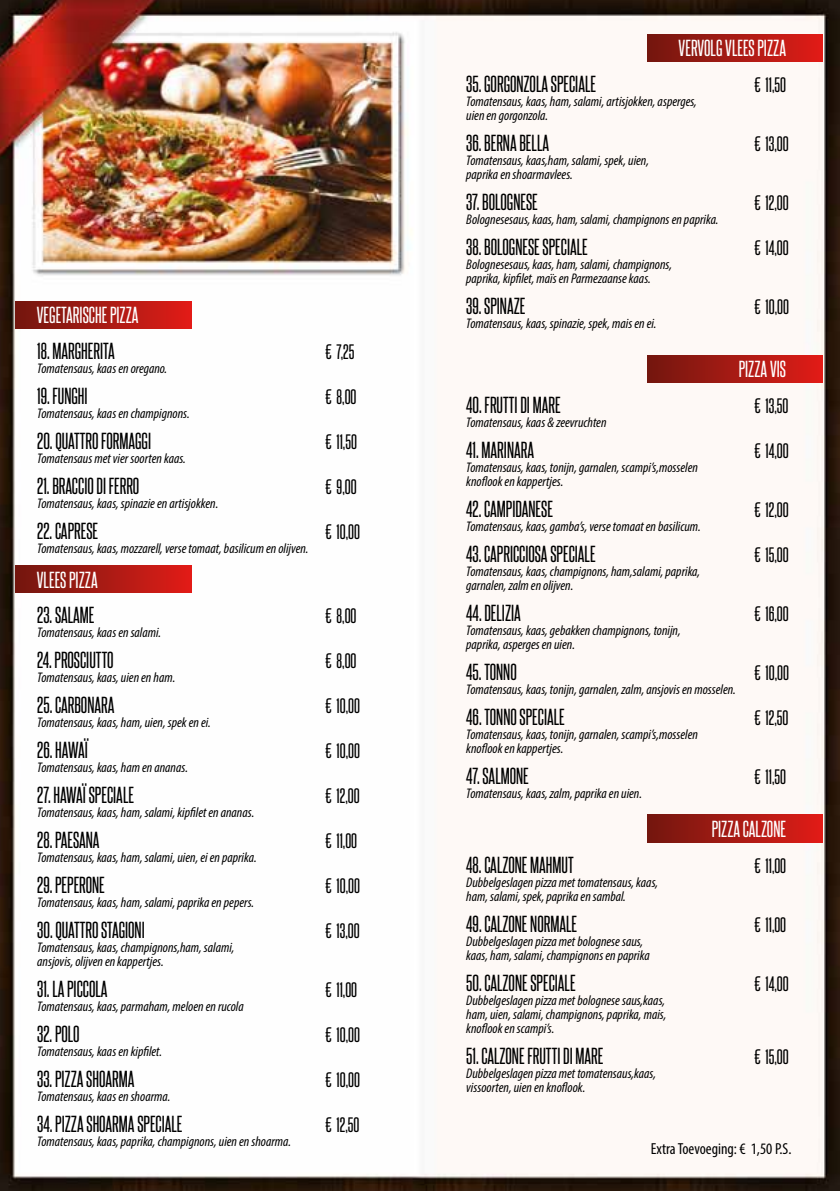
<style>
.page{position:relative;width:840px;height:1191px;background:#fff}
.page>*{position:absolute;margin:0;border:0;box-sizing:border-box;transform-origin:0 0}
.t1{font:20px "Steelfish Rg";color:#000}
.t2{font:20px "Steelfish Rg";color:#fff}
.t3{font:18px "Steelfish Rg";color:#000}
.t4{font:condensed 16px "Myriad Pro";color:#000}
.t5{font:italic condensed 14px/14px "Myriad Pro";color:#000}
</style>
<div class="page">
<img style="left:0;top:0;width:839px;height:1191px">
<div style="left:15px;top:301px;width:176px;height:27px;background:linear-gradient(to right,#71170f,#e01d18)"></div>
<div style="left:15px;top:565px;width:176px;height:27px;background:linear-gradient(to right,#71170f,#e01d18)"></div>
<div style="left:646px;top:34px;width:176px;height:27px;background:linear-gradient(to right,#70170f,#df1d18)"></div>
<div style="left:646px;top:355px;width:176px;height:27px;background:linear-gradient(to right,#70170f,#df1d18)"></div>
<div style="left:646px;top:815px;width:176px;height:27px;background:linear-gradient(to right,#70170f,#df1d18)"></div>
<h1 class="t2" style="left:37px;top:303px;width:103px">VEGETARISCHE PIZZA</h1>
<h1 class="t1" style="left:37px;top:338px;width:79px">18. MARGHERITA</h1>
<p class="t3" style="left:325px;top:340px;width:30px">€ 7,25</p>
<p class="t5" style="left:37px;top:361px;width:131px">Tomatensaus, kaas en oregano.</p>
<h1 class="t1" style="left:37px;top:383px;width:52px">19. FUNGHI</h1>
<p class="t3" style="left:325px;top:385px;width:32px">€ 8,00</p>
<p class="t5" style="left:37px;top:406px;width:154px">Tomatensaus, kaas en champignons.</p>
<h1 class="t1" style="left:37px;top:428px;width:115px">20. QUATTRO FORMAGGI</h1>
<p class="t3" style="left:325px;top:430px;width:33px">€ 11,50</p>
<p class="t5" style="left:37px;top:451px;width:150px">Tomatensaus met vier soorten kaas.</p>
<h1 class="t1" style="left:37px;top:473px;width:104px">21. BRACCIO DI FERRO</h1>
<p class="t3" style="left:325px;top:475px;width:33px">€ 9,00</p>
<p class="t5" style="left:37px;top:496px;width:182px">Tomatensaus, kaas, spinazie en artisjokken.</p>
<h1 class="t1" style="left:37px;top:518px;width:62px">22. CAPRESE</h1>
<p class="t3" style="left:325px;top:520px;width:36px">€ 10,00</p>
<p class="t5" style="left:37px;top:541px;width:273px">Tomatensaus, kaas, mozzarell, verse tomaat, basilicum en olijven.</p>
<h1 class="t2" style="left:37px;top:567px;width:62px">VLEES PIZZA</h1>
<h1 class="t1" style="left:37px;top:603px;width:59px">23. SALAME</h1>
<p class="t3" style="left:325px;top:605px;width:32px">€ 8,00</p>
<p class="t5" style="left:37px;top:625px;width:125px">Tomatensaus, kaas en salami.</p>
<h1 class="t1" style="left:37px;top:648px;width:78px">24. PROSCIUTTO</h1>
<p class="t3" style="left:325px;top:650px;width:32px">€ 8,00</p>
<p class="t5" style="left:37px;top:670px;width:139px">Tomatensaus, kaas, uien en ham.</p>
<h1 class="t1" style="left:37px;top:693px;width:79px">25. CARBONARA</h1>
<p class="t3" style="left:325px;top:695px;width:36px">€ 10,00</p>
<p class="t5" style="left:37px;top:715px;width:175px">Tomatensaus, kaas, ham, uien, spek en ei.</p>
<h1 class="t1" style="left:37px;top:738px;width:52px">26. HAWAÏ</h1>
<p class="t3" style="left:325px;top:740px;width:36px">€ 10,00</p>
<p class="t5" style="left:37px;top:760px;width:152px">Tomatensaus, kaas, ham en ananas.</p>
<h1 class="t1" style="left:37px;top:783px;width:98px">27. HAWAÏ SPECIALE</h1>
<p class="t3" style="left:325px;top:785px;width:36px">€ 12,00</p>
<p class="t5" style="left:37px;top:805px;width:218px">Tomatensaus, kaas, ham, salami, kipfilet en ananas.</p>
<h1 class="t1" style="left:37px;top:828px;width:64px">28. PAESANA</h1>
<p class="t3" style="left:325px;top:830px;width:33px">€ 11,00</p>
<p class="t5" style="left:37px;top:850px;width:221px">Tomatensaus, kaas, ham, salami, uien, ei en paprika.</p>
<h1 class="t1" style="left:37px;top:873px;width:69px">29. PEPERONE</h1>
<p class="t3" style="left:325px;top:875px;width:36px">€ 10,00</p>
<p class="t5" style="left:37px;top:895px;width:218px">Tomatensaus, kaas, ham, salami, paprika en pepers.</p>
<h1 class="t1" style="left:37px;top:918px;width:109px">30. QUATTRO STAGIONI</h1>
<p class="t3" style="left:325px;top:920px;width:36px">€ 13,00</p>
<p class="t5" style="left:37px;top:940px;width:199px">Tomatensaus, kaas, champignons,ham, salami, ansjovis, olijven en kappertjes.</p>
<h1 class="t1" style="left:37px;top:977px;width:72px">31. LA PICCOLA</h1>
<p class="t3" style="left:325px;top:979px;width:33px">€ 11,00</p>
<p class="t5" style="left:37px;top:999px;width:208px">Tomatensaus, kaas, parmaham, meloen en rucola</p>
<h1 class="t1" style="left:37px;top:1022px;width:44px">32. POLO</h1>
<p class="t3" style="left:325px;top:1024px;width:36px">€ 10,00</p>
<p class="t5" style="left:37px;top:1044px;width:126px">Tomatensaus, kaas en kipfilet.</p>
<h1 class="t1" style="left:37px;top:1067px;width:99px">33. PIZZA SHOARMA</h1>
<p class="t3" style="left:325px;top:1069px;width:36px">€ 10,00</p>
<p class="t5" style="left:37px;top:1089px;width:135px">Tomatensaus, kaas en shoarma.</p>
<h1 class="t1" style="left:37px;top:1112px;width:147px">34. PIZZA SHOARMA SPECIALE</h1>
<p class="t3" style="left:325px;top:1114px;width:35px">€ 12,50</p>
<p class="t5" style="left:37px;top:1134px;width:255px">Tomatensaus, kaas, paprika, champignons, uien en shoarma.</p>
<h1 class="t2" style="left:678px;top:36px;width:109px">VERVOLG VLEES PIZZA</h1>
<h1 class="t1" style="left:466px;top:71px;width:131px">35. GORGONZOLA SPECIALE</h1>
<p class="t3" style="left:754px;top:73px;width:33px">€ 11,50</p>
<p class="t5" style="left:466px;top:94px;width:232px">Tomatensaus, kaas, ham, salami, artisjokken, asperges, uien en gorgonzola.</p>
<h1 class="t1" style="left:466px;top:130px;width:84px">36. BERNA BELLA</h1>
<p class="t3" style="left:754px;top:132px;width:36px">€ 13,00</p>
<p class="t5" style="left:466px;top:153px;width:184px">Tomatensaus, kaas,ham, salami, spek, uien, paprika en shoarmavlees.</p>
<h1 class="t1" style="left:466px;top:189px;width:73px">37. BOLOGNESE</h1>
<p class="t3" style="left:754px;top:191px;width:36px">€ 12,00</p>
<p class="t5" style="left:466px;top:212px;width:254px">Bolognesesaus, kaas, ham, salami, champignons en paprika.</p>
<h1 class="t1" style="left:466px;top:234px;width:123px">38. BOLOGNESE SPECIALE</h1>
<p class="t3" style="left:754px;top:236px;width:36px">€ 14,00</p>
<p class="t5" style="left:466px;top:257px;width:207px">Bolognesesaus, kaas, ham, salami, champignons, paprika, kipfilet, maïs en Parmezaanse kaas.</p>
<h1 class="t1" style="left:466px;top:293px;width:61px">39. SPINAZE</h1>
<p class="t3" style="left:754px;top:295px;width:36px">€ 10,00</p>
<p class="t5" style="left:466px;top:316px;width:192px">Tomatensaus, kaas, spinazie, spek, mais en ei.</p>
<h1 class="t2" style="left:738px;top:357px;width:49px">PIZZA VIS</h1>
<h1 class="t1" style="left:466px;top:393px;width:96px">40. FRUTTI DI MARE</h1>
<p class="t3" style="left:754px;top:395px;width:35px">€ 13,50</p>
<p class="t5" style="left:466px;top:415px;width:142px">Tomatensaus, kaas &amp; zeevruchten</p>
<h1 class="t1" style="left:466px;top:438px;width:69px">41. MARINARA</h1>
<p class="t3" style="left:754px;top:440px;width:36px">€ 14,00</p>
<p class="t5" style="left:466px;top:460px;width:233px">Tomatensaus, kaas, tonijn, garnalen, scampi’s,mosselen knoflook en kappertjes.</p>
<h1 class="t1" style="left:466px;top:497px;width:88px">42. CAMPIDANESE</h1>
<p class="t3" style="left:754px;top:499px;width:36px">€ 12,00</p>
<p class="t5" style="left:466px;top:519px;width:236px">Tomatensaus, kaas, gamba’s, verse tomaat en basilicum.</p>
<h1 class="t1" style="left:466px;top:542px;width:131px">43. CAPRICCIOSA SPECIALE</h1>
<p class="t3" style="left:754px;top:544px;width:36px">€ 15,00</p>
<p class="t5" style="left:466px;top:564px;width:235px">Tomatensaus, kaas, champignons, ham,salami, paprika, garnalen, zalm en olijven.</p>
<h1 class="t1" style="left:466px;top:601px;width:56px">44. DELIZIA</h1>
<p class="t3" style="left:754px;top:603px;width:36px">€ 16,00</p>
<p class="t5" style="left:466px;top:623px;width:216px">Tomatensaus, kaas, gebakken champignons, tonijn, paprika, asperges en uien.</p>
<h1 class="t1" style="left:466px;top:660px;width:52px">45. TONNO</h1>
<p class="t3" style="left:754px;top:662px;width:36px">€ 10,00</p>
<p class="t5" style="left:466px;top:682px;width:271px">Tomatensaus, kaas, tonijn, garnalen, zalm, ansjovis en mosselen.</p>
<h1 class="t1" style="left:466px;top:705px;width:100px">46. TONNO SPECIALE</h1>
<p class="t3" style="left:754px;top:707px;width:35px">€ 12,50</p>
<p class="t5" style="left:466px;top:727px;width:233px">Tomatensaus, kaas, tonijn, garnalen, scampi’s,mosselen knoflook en kappertjes.</p>
<h1 class="t1" style="left:466px;top:764px;width:64px">47. SALMONE</h1>
<p class="t3" style="left:754px;top:766px;width:33px">€ 11,50</p>
<p class="t5" style="left:466px;top:786px;width:177px">Tomatensaus, kaas, zalm, paprika en uien.</p>
<h1 class="t2" style="left:711px;top:816px;width:76px">PIZZA CALZONE</h1>
<h1 class="t1" style="left:466px;top:852px;width:109px">48. CALZONE MAHMUT</h1>
<p class="t3" style="left:754px;top:854px;width:33px">€ 11,00</p>
<p class="t5" style="left:466px;top:875px;width:193px">Dubbelgeslagen pizza met tomatensaus, kaas, ham, salami, spek, paprika en sambal.</p>
<h1 class="t1" style="left:466px;top:911px;width:112px">49. CALZONE NORMALE</h1>
<p class="t3" style="left:754px;top:913px;width:33px">€ 11,00</p>
<p class="t5" style="left:466px;top:934px;width:185px">Dubbelgeslagen pizza met bolognese saus, kaas, ham, salami, champignons en paprika</p>
<h1 class="t1" style="left:466px;top:970px;width:111px">50. CALZONE SPECIALE</h1>
<p class="t3" style="left:754px;top:972px;width:36px">€ 14,00</p>
<p class="t5" style="left:466px;top:993px;width:201px;text-align:justify">Dubbelgeslagen pizza met bolognese saus,kaas, ham, uien, salami, champignons, paprika, mais, knoflook en scampi’s.</p>
<h1 class="t1" style="left:466px;top:1043px;width:139px">51. CALZONE FRUTTI DI MARE</h1>
<p class="t3" style="left:754px;top:1045px;width:36px">€ 15,00</p>
<p class="t5" style="left:466px;top:1066px;width:191px">Dubbelgeslagen pizza met tomatensaus,kaas, vissoorten, uien en knoflook.</p>
<p class="t4" style="left:650px;top:1138px;width:142px">Extra Toevoeging: € 1,50 P.S.</p>
</div>
